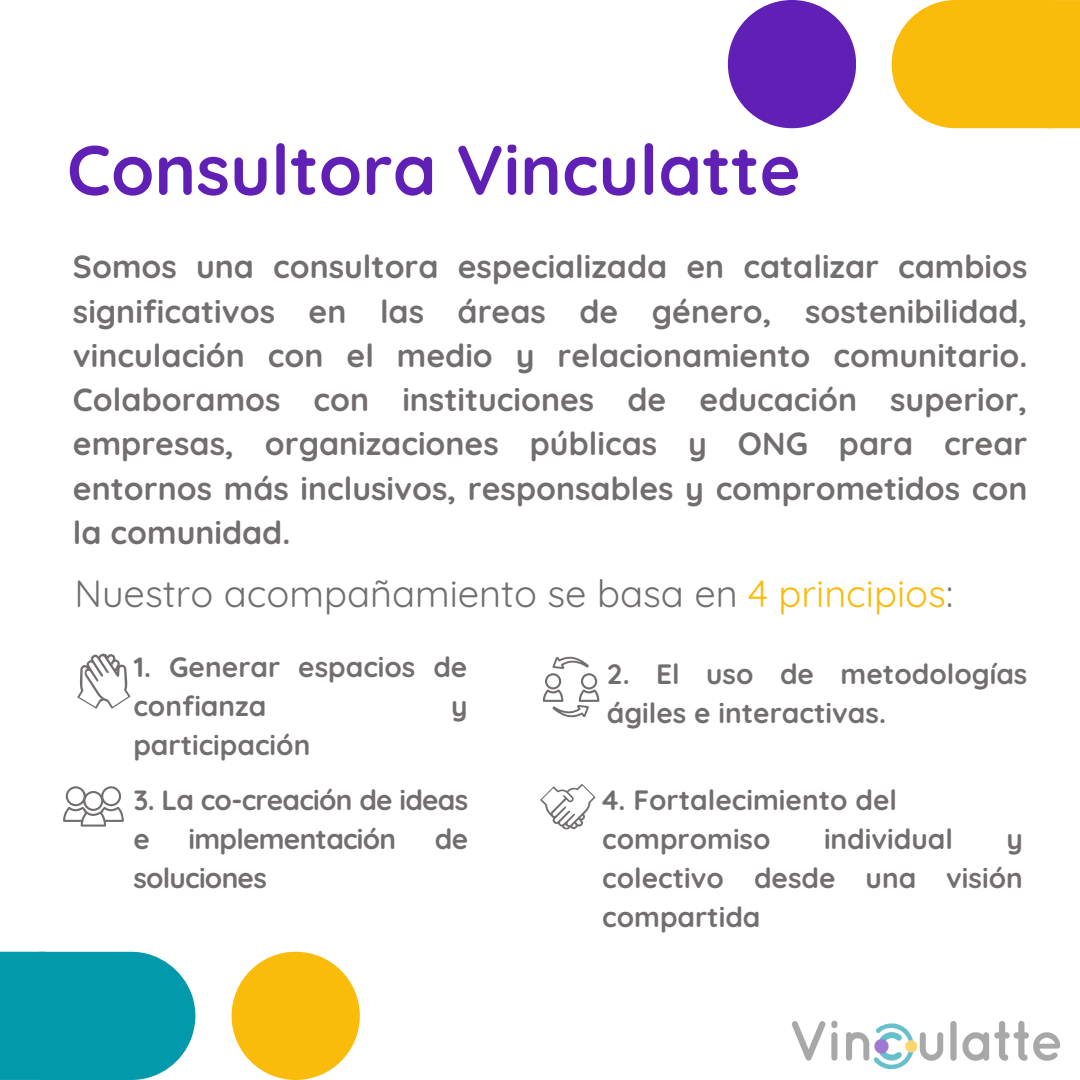
<style>
.page{position:relative;width:1080px;height:1080px;background:#fff}
.page>*{position:absolute;margin:0;border:0;box-sizing:border-box;transform-origin:0 0}
.t1{font:700 70px "Quicksand";color:#601fb5}
.t2{font:38px "Quicksand";color:#726e6e}
.t3{font:700 32px/44.2px "Quicksand";color:#726e6e;text-align:justify}
.t4{font:700 28px/39px "Quicksand";color:#726e6e}
.t5{font:700 28px/39px "Quicksand";letter-spacing:-.025em;color:#726e6e}
.s1{color:#fabb0b}
</style>
<div class="page">
<div style="left:1047px;top:0;width:33px;height:128px;background:#fabb0b"></div>
<svg style="left:892px;top:0;width:155px;height:128px;background:#fac020"></svg>
<div style="left:728px;top:0;width:128px;height:128px;background:#601fb5;border-radius:50%"></div>
<div style="left:0;top:952px;width:45px;height:128px;background:#0199ab"></div>
<svg style="left:45px;top:952px;width:150px;height:128px;background:#16a1b2"></svg>
<div style="left:232px;top:952px;width:128px;height:128px;background:#fabb0b;border-radius:50%"></div>
<svg style="left:77px;top:654px;width:54px;height:55px"></svg>
<svg style="left:543px;top:657px;width:57px;height:60px"></svg>
<svg style="left:540px;top:784px;width:56px;height:45px"></svg>
<svg style="left:63px;top:786px;width:61px;height:41px"></svg>
<img style="left:791px;top:1020px;width:270px;height:50px">
<h1 class="t1" style="left:67px;top:125px;width:735px">Consultora Vinculatte</h1>
<h3 class="t3" style="left:73px;top:244px;width:956px">Somos una consultora especializada en catalizar cambios significativos en las áreas de género, sostenibilidad, vinculación con el medio y relacionamiento comunitario.<br>Colaboramos con instituciones de educación superior, empresas, organizaciones públicas y ONG para crear entornos más inclusivos, responsables y comprometidos con la comunidad.</h3>
<h2 class="t2" style="left:74px;top:569px;width:880px">Nuestro acompañamiento se basa en <span class="s1">4 principios</span>:</h2>
<p class="t4" style="left:133px;top:647px;width:336px">1. Generar espacios de confianza</p>
<p class="t4" style="left:451px;top:686px;width:18px">y</p>
<p class="t4" style="left:133px;top:725px;width:179px">participación</p>
<p class="t5" style="left:133px;top:780px;width:336px">3. La co-creación de ideas e</p>
<p class="t5" style="left:189px;top:819px;width:209px">implementación</p>
<p class="t4" style="left:435px;top:819px;width:35px">de</p>
<p class="t5" style="left:133px;top:858px;width:135px">soluciones</p>
<p class="t4" style="left:607px;top:654px;width:422px">2. El uso de metodologías ágiles e interactivas.</p>
<p class="t4" style="left:602px;top:780px;width:296px">4. Fortalecimiento del</p>
<p class="t4" style="left:602px;top:819px;width:170px">compromiso</p>
<p class="t4" style="left:824px;top:819px;width:130px">individual</p>
<p class="t4" style="left:602px;top:819px;width:422px;text-align:justify;text-indent:404px">y colectivo desde una visión compartida</p>
</div>
